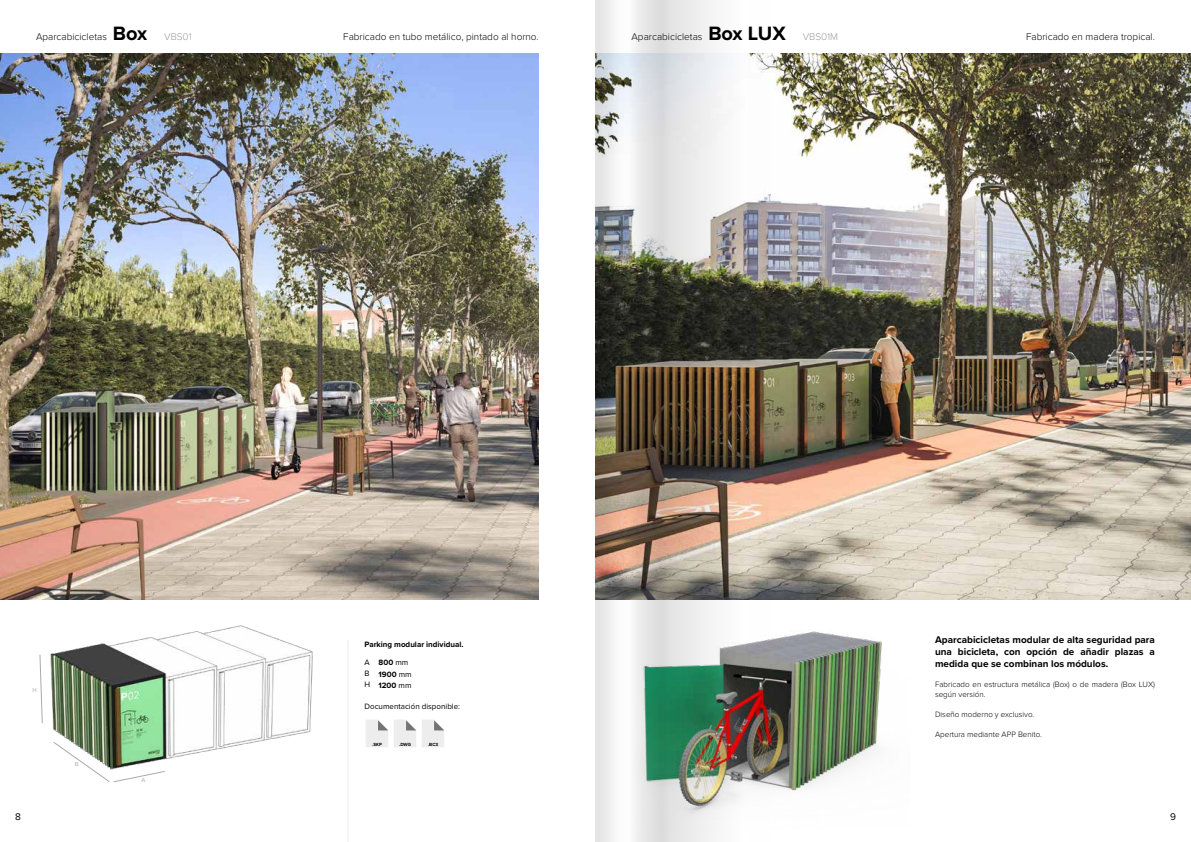
<style>
.page{position:relative;width:1191px;height:842px;background:#fff}
.page>*{position:absolute;margin:0;border:0;box-sizing:border-box;transform-origin:0 0}
.t1{font:700 10px/12px "Proxima Nova";color:#000;text-align:justify}
.t2{font:300 10px "Proxima Nova";color:#000}
.t3{font:300 10px "Proxima Nova";color:#9d9d9c}
.t4{font:10px "Proxima Nova";color:#000}
.t5{font:300 8px/10px "Proxima Nova";color:#000}
.t6{font:700 8px/12px "Proxima Nova";color:#000}
.t7{font:8px/11px "Proxima Nova";color:#000;text-align:justify}
.t8{font:6px "Proxima Nova";color:#aaa}
.t9{font:700 4.6px "Proxima Nova";color:#000}
.s1{font-weight:700;font-size:20px}
.s2{font-weight:400}
</style>
<div class="page">
<img style="left:50px;top:625px;width:263px;height:135px">
<hr style="left:347px;top:640px;width:1px;height:202px;background:#eeedee">
<svg style="left:366px;top:720px;width:22px;height:27px"></svg>
<svg style="left:394px;top:720px;width:22px;height:27px"></svg>
<svg style="left:422px;top:720px;width:22px;height:27px"></svg>
<img style="left:0;top:54px;width:539px;height:546px">
<svg style="left:53px;top:741px;width:112px;height:41px"></svg>
<svg style="left:39px;top:654px;width:4px;height:70px"></svg>
<img style="left:768px;top:54px;width:423px;height:546px">
<img style="left:768px;top:631px;width:114px;height:160px">
<img style="left:595px;top:0;width:173px;height:842px">
<p class="t2" style="left:36px;top:29px;width:113px">Aparcabicicletas <span class="s1">Box</span></p>
<p class="t3" style="left:164px;top:29px;width:29px">VBS01</p>
<p class="t2" style="left:343px;top:29px;width:197px">Fabricado en tubo metálico, pintado al horno.</p>
<p class="t2" style="left:631px;top:29px;width:156px">Aparcabicicletas <span class="s1">Box LUX</span></p>
<p class="t3" style="left:802px;top:29px;width:37px">VBS01M</p>
<p class="t2" style="left:1026px;top:29px;width:130px">Fabricado en madera tropical.</p>
<p class="t8" style="left:32px;top:685px;width:6px">H</p>
<p class="t8" style="left:75px;top:760px;width:5px">B</p>
<p class="t8" style="left:141px;top:776px;width:5px">A</p>
<p class="t6" style="left:364px;top:638px;width:100px">Parking modular individual.</p>
<p class="t7" style="left:364px;top:656px;width:7px">A B H</p>
<p class="t7" style="left:364px;top:700px;width:97px">Documentación disponible:</p>
<p class="t6" style="left:378px;top:656px;width:35px">800 <span class="s2">mm<br></span>1900 <span class="s2">mm</span></p>
<p class="t6" style="left:378px;top:679px;width:34px">1200 <span class="s2">mm</span></p>
<p class="t9" style="left:372px;top:741px;width:11px">.SKP</p>
<p class="t9" style="left:399px;top:741px;width:13px">.DWG</p>
<p class="t9" style="left:428px;top:741px;width:12px">.BC3</p>
<p class="t1" style="left:935px;top:633px;width:221px">Aparcabicicletas modular de alta seguridad para una bicicleta, con opción de añadir plazas a medida que se combinan los módulos.</p>
<p class="t5" style="left:935px;top:679px;width:221px">Fabricado en estructura metálica (Box) o de madera (Box LUX) según versión.</p>
<p class="t5" style="left:935px;top:709px;width:101px">Diseño moderno y exclusivo.</p>
<p class="t5" style="left:935px;top:729px;width:108px">Apertura mediante APP Benito.</p>
<p class="t4" style="left:15px;top:809px;width:7px">8</p>
<p class="t4" style="left:1170px;top:809px;width:7px">9</p>
</div>
